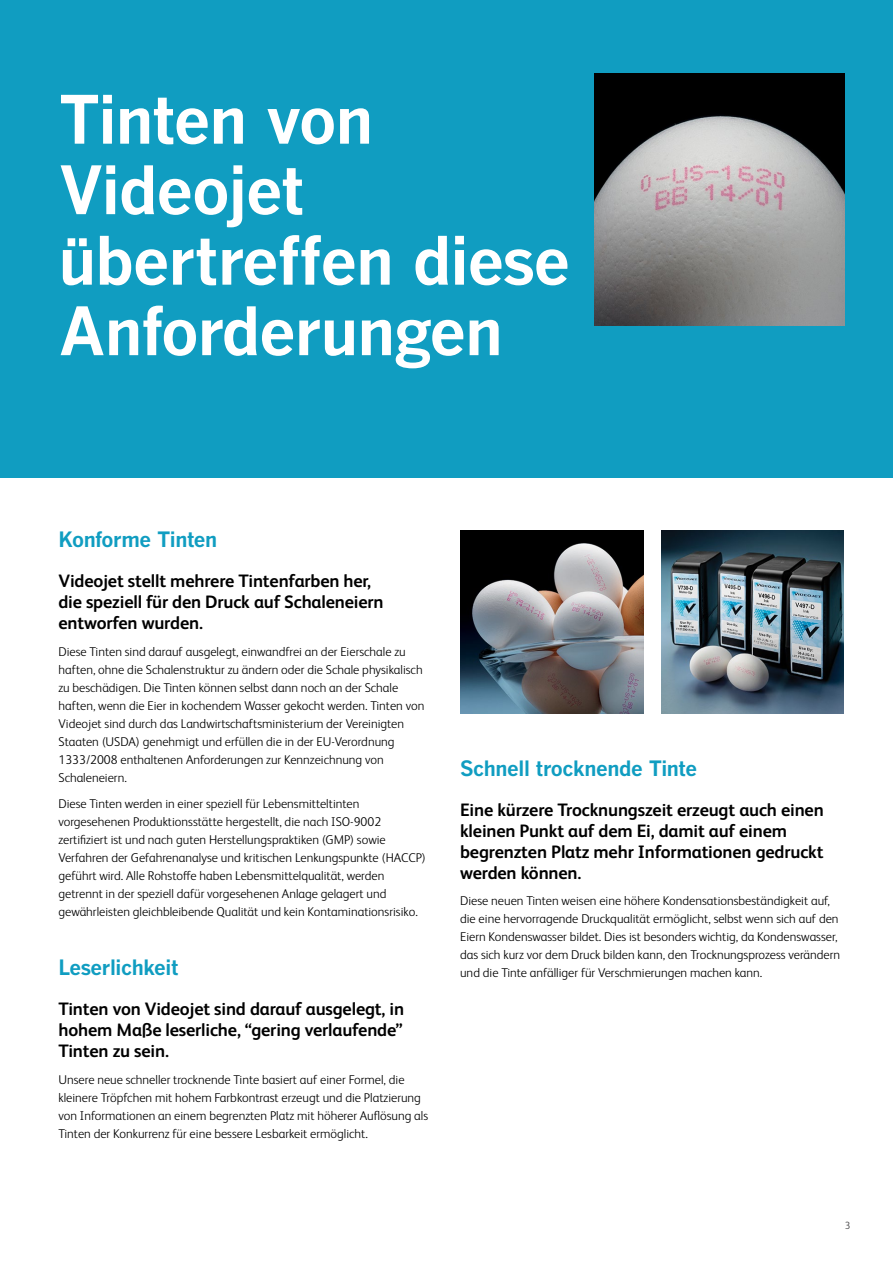
<style>
.page{position:relative;width:893px;height:1263px;background:#fff}
.page>*{position:absolute;margin:0;border:0;box-sizing:border-box;transform-origin:0 0}
.t1{font:700 66px/70.5px "Benton Gothic";letter-spacing:-.02em;color:#fff}
.t2{font:700 21px "Benton Gothic";letter-spacing:-.02em;color:#109dc1}
.t3{font:700 18px/21px "FS Albert Pro";letter-spacing:-.01em;color:#000}
.t4{font:300 12.75px/18px "FS Albert Pro";color:#000}
.t5{font:300 10.5px "FS Albert Pro";color:#414042}
</style>
<div class="page">
<div style="left:0;top:0;width:893px;height:477px;background:#109dc1"></div>
<img style="left:594px;top:73px;width:251px;height:253px">
<img style="left:460px;top:531px;width:183px;height:182px">
<img style="left:661px;top:531px;width:183px;height:182px">
<h1 class="t1" style="left:58px;top:86px;width:513px">Tinten von<br>Videojet übertreffen diese<br>Anforderungen</h1>
<h2 class="t2" style="left:58px;top:527px;width:160px">Konforme Tinten</h2>
<h3 class="t3" style="left:58px;top:569px;width:327px">Videojet stellt mehrere Tintenfarben her, die speziell für den Druck auf Schaleneiern entworfen wurden.</h3>
<p class="t4" style="left:58px;top:641px;width:367px">Diese Tinten sind darauf ausgelegt, einwandfrei an der Eierschale zu haften, ohne die Schalenstruktur zu ändern oder die Schale physikalisch zu beschädigen. Die Tinten können selbst dann noch an der Schale haften, wenn die Eier in kochendem Wasser gekocht werden. Tinten von Videojet sind durch das Landwirtschaftsministerium der Vereinigten Staaten (USDA) genehmigt und erfüllen die in der EU-Verordnung 1333/2008 enthaltenen Anforderungen zur Kennzeichnung von Schaleneiern.</p>
<p class="t4" style="left:58px;top:794px;width:369px">Diese Tinten werden in einer speziell für Lebensmitteltinten vorgesehenen Produktionsstätte hergestellt, die nach ISO-9002 zertifiziert ist und nach guten Herstellungspraktiken (GMP) sowie Verfahren der Gefahrenanalyse und kritischen Lenkungspunkte (HACCP) geführt wird. Alle Rohstoffe haben Lebensmittelqualität, werden getrennt in der speziell dafür vorgesehenen Anlage gelagert und gewährleisten gleichbleibende Qualität und kein Kontaminationsrisiko.</p>
<h2 class="t2" style="left:58px;top:955px;width:122px">Leserlichkeit</h2>
<h3 class="t3" style="left:58px;top:997px;width:347px;text-align:justify">Tinten von Videojet sind darauf ausgelegt, in hohem Maße leserliche, “gering verlaufende” Tinten zu sein.</h3>
<p class="t4" style="left:58px;top:1069px;width:371px">Unsere neue schneller trocknende Tinte basiert auf einer Formel, die kleinere Tröpfchen mit hohem Farbkontrast erzeugt und die Platzierung von Informationen an einem begrenzten Platz mit höherer Auflösung als Tinten der Konkurrenz für eine bessere Lesbarkeit ermöglicht.</p>
<h2 class="t2" style="left:460px;top:756px;width:239px">Schnell trocknende Tinte</h2>
<h3 class="t3" style="left:460px;top:798px;width:365px">Eine kürzere Trocknungszeit erzeugt auch einen kleinen Punkt auf dem Ei, damit auf einem begrenzten Platz mehr Informationen gedruckt werden können.</h3>
<p class="t4" style="left:460px;top:891px;width:382px">Diese neuen Tinten weisen eine höhere Kondensationsbeständigkeit auf, die eine hervorragende Druckqualität ermöglicht, selbst wenn sich auf den Eiern Kondenswasser bildet. Dies ist besonders wichtig, da Kondenswasser, das sich kurz vor dem Druck bilden kann, den Trocknungsprozess verändern und die Tinte anfälliger für Verschmierungen machen kann.</p>
<p class="t5" style="left:845px;top:1218px;width:7px">3</p>
</div>
